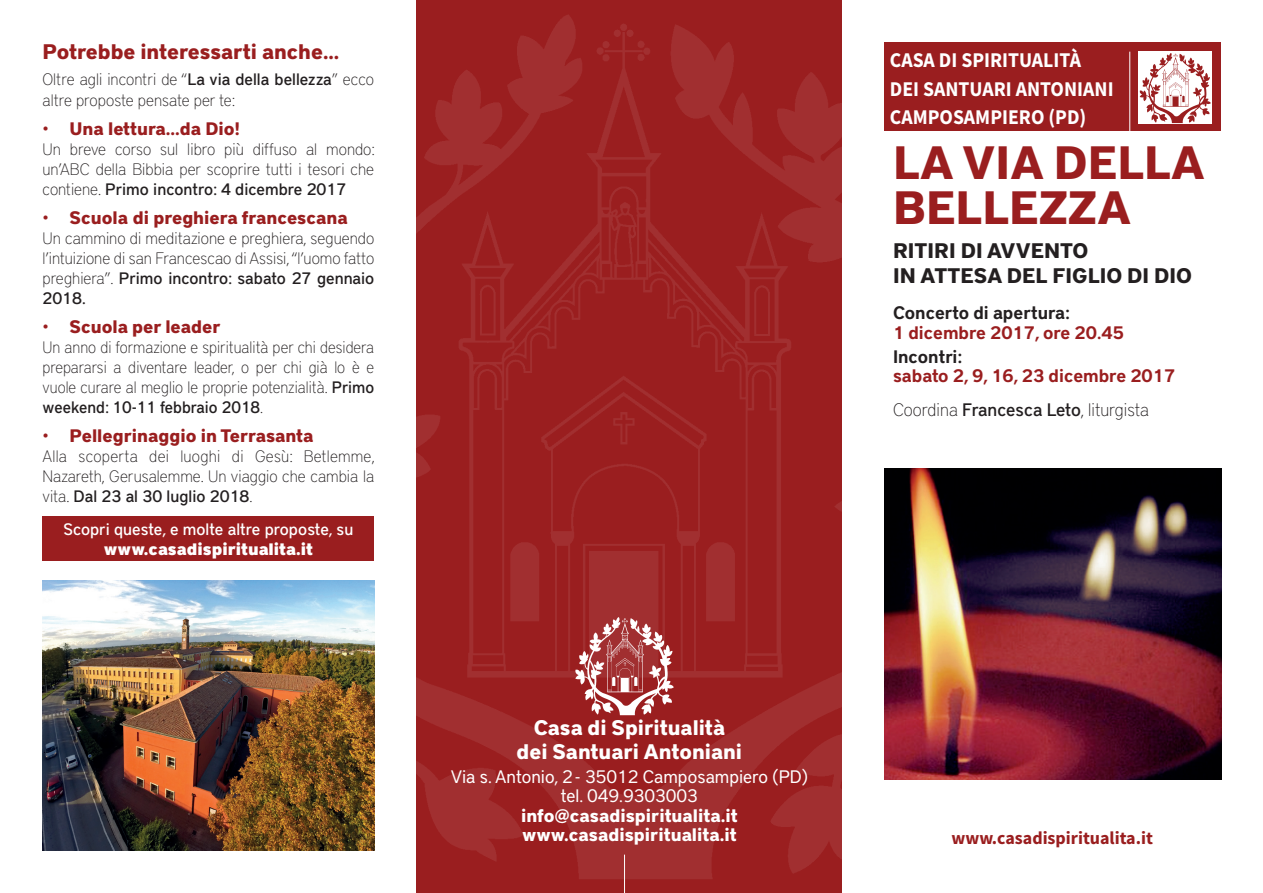
<style>
.page{position:relative;width:1263px;height:893px;background:#fff}
.page>*{position:absolute;margin:0;border:0;box-sizing:border-box;transform-origin:0 0}
.t1{font:700 46.5px/45px "District Pro";color:#9a1e1f}
.t2{font:700 21px/28.2px "Source Sans Pro";color:#fff;scale:.94 1}
.t3{font:700 21px/23.7px "District Pro";color:#fff;text-align:center}
.t4{font:700 21px/25.2px "District Pro";color:#231f20}
.t5{font:700 21px "District Pro";color:#9a1e1f}
.t6{font:700 18px "District Pro";color:#9a1e1f}
.t7{font:600 18px/34.3px "District Pro";color:#9a1e1f}
.t8{font:18px/19.5px "District Pro";color:#fff;text-align:center}
.t9{font:700 18px/19.5px "District Pro";color:#fff}
.t10{font:600 18px "District Pro";color:#231f20}
.t11{font:700 18px "Source Sans Pro";color:#9a1e1f}
.t12{font:100 16.5px/20px "District Pro";color:#231f20;text-align:justify}
.t13{font:500 16.5px "District Pro";color:#fff}
.t14{font:900 16.5px "District Pro";color:#fff}
.s1{font-weight:500}
.s2{font-weight:100;color:#231f20}
.s3{font-weight:500;color:#231f20}
</style>
<div class="page">
<div style="left:884px;top:43px;width:337px;height:88px;background:#9a1e1f"></div>
<hr style="left:1129px;top:52px;width:1px;height:79px;background:#fff">
<div style="left:43px;top:516px;width:331px;height:45px;background:#9a1e1f"></div>
<img style="left:1138px;top:52px;width:74px;height:72px">
<img style="left:884px;top:469px;width:337px;height:311px">
<img style="left:43px;top:580px;width:331px;height:270px">
<img style="left:417px;top:0;width:425px;height:893px">
<img style="left:564px;top:603px;width:118px;height:121px">
<p class="t5" style="left:43px;top:37px;width:298px">Potrebbe interessarti anche...</p>
<p class="t12" style="left:43px;top:67px;width:333px;line-height:21px">Oltre agli incontri de “<span class="s1">La via della bellezza</span>” ecco altre proposte pensate per te:</p>
<p class="t6" style="left:43px;top:116px;width:199px">• Una lettura...da Dio!</p>
<p class="t12" style="left:43px;top:138px;width:334px">Un breve corso sul libro più diffuso al mondo: un’ABC della Bibbia per scoprire tutti i tesori che contiene. <span class="s1">Primo incontro: 4 dicembre 2017</span></p>
<p class="t6" style="left:43px;top:205px;width:307px">• Scuola di preghiera francescana</p>
<p class="t12" style="left:43px;top:227px;width:333px">Un cammino di meditazione e preghiera, seguendo l’intuizione di san Francescao di Assisi, “l’uomo fatto preghiera”. <span class="s1">Primo incontro: sabato 27 gennaio 2018.</span></p>
<p class="t6" style="left:43px;top:314px;width:180px">• Scuola per leader</p>
<p class="t12" style="left:43px;top:336px;width:333px">Un anno di formazione e spiritualità per chi desidera prepararsi a diventare leader, o per chi già lo è e vuole curare al meglio le proprie potenzialità. <span class="s1">Primo weekend: 10-11 febbraio 2018</span>.</p>
<p class="t6" style="left:43px;top:423px;width:272px">• Pellegrinaggio in Terrasanta</p>
<p class="t12" style="left:43px;top:445px;width:334px">Alla scoperta dei luoghi di Gesù: Betlemme, Nazareth, Gerusalemme. Un viaggio che cambia la vita. <span class="s1">Dal 23 al 30 luglio 2018</span>.</p>
<p class="t13" style="left:63px;top:517px;width:291px">Scopri queste, e molte altre proposte, su</p>
<p class="t14" style="left:104px;top:536px;width:210px">www.casadispiritualita.it</p>
<p class="t3" style="left:517px;top:715px;width:227px">Casa di Spiritualità dei Santuari Antoniani</p>
<p class="t8" style="left:451px;top:766px;width:359px">Via s. Antonio, 2 - 35012 Camposampiero (PD) tel. 049.9303003</p>
<p class="t9" style="left:521px;top:804px;width:218px">info@casadispiritualita.it www.casadispiritualita.it</p>
<p class="t2" style="left:890px;top:46px;width:240px">CASA DI SPIRITUALITÀ<br>DEI SANTUARI ANTONIANI<br>CAMPOSAMPIERO (PD)</p>
<h1 class="t1" style="left:893px;top:137px;width:314px">LA VIA DELLA<br>BELLEZZA</h1>
<p class="t4" style="left:893px;top:236px;width:300px">RITIRI DI AVVENTO<br>IN ATTESA DEL FIGLIO DI DIO</p>
<p class="t10" style="left:893px;top:300px;width:179px">Concerto di apertura:</p>
<p class="t7" style="left:893px;top:314px;width:232px">1 dicembre 2017, ore 20.45</p>
<p class="t10" style="left:893px;top:344px;width:71px">Incontri:</p>
<p class="t7" style="left:893px;top:358px;width:284px">sabato 2, 9, 16, 23 dicembre 2017<br><span class="s2">Coordina</span> <span class="s3">Francesca Leto</span><span class="s2">, liturgista</span></p>
<p class="t11" style="left:951px;top:826px;width:203px">www.casadispiritualita.it</p>
</div>
